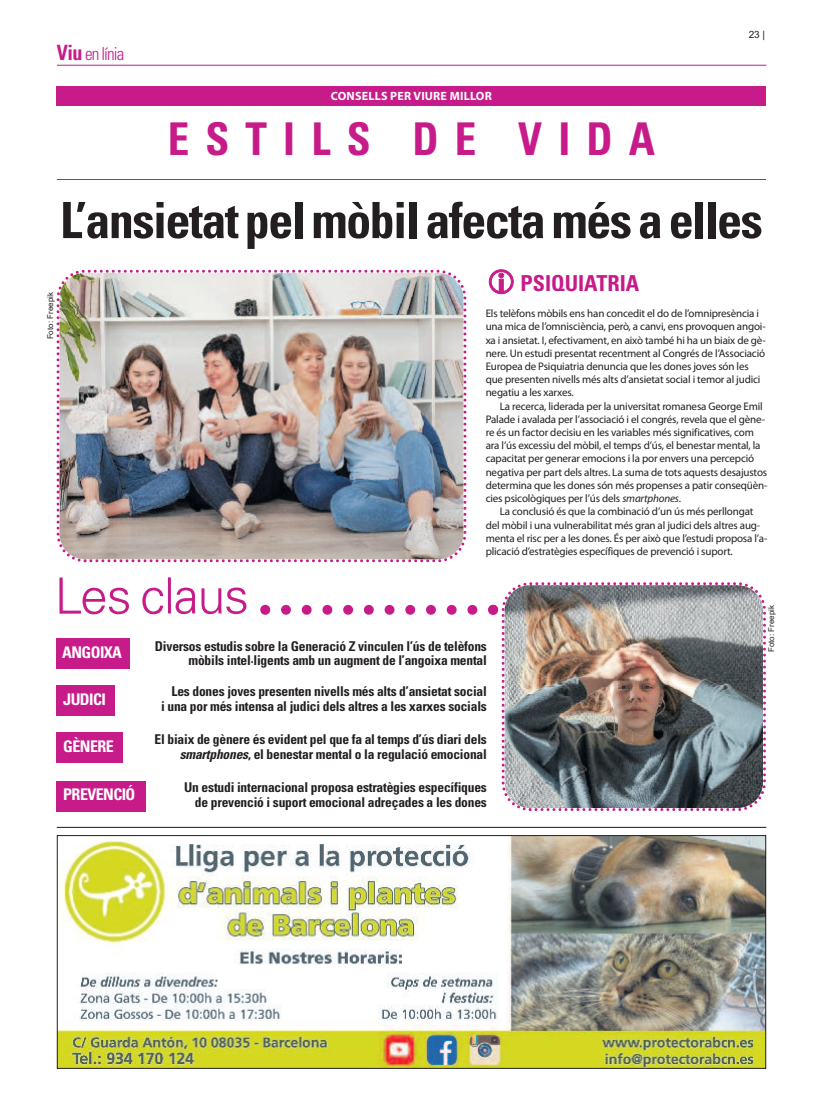
<style>
.page{position:relative;width:823px;height:1106px;background:#fff}
.page>*{position:absolute;margin:0;border:0;box-sizing:border-box;transform-origin:0 0}
.t1{font:700 condensed 50px "Univers LT Std";letter-spacing:-.03em;color:#231f20}
.t2{font:300 50px "Univers LT Std";letter-spacing:-.025em;color:#c71b8a}
.t3{font:700 condensed 45.1px "Univers LT Std";letter-spacing:.375em;color:#c71b8a;scale:.95 1}
.t4{font:700 condensed 22px "Univers LT Std";color:#c71b8a}
.t5{font:300 condensed 17.9px "Univers LT Std";letter-spacing:-.05em;color:#c71b8a;scale:.95 1}
.t6{font:700 condensed 16px "Univers LT Std";letter-spacing:-.035em;color:#fff}
.t7{font:700 condensed 13.5px/14.5px "Univers LT Std";letter-spacing:-.015em;color:#231f20;text-align:right}
.t8{font:700 12px "Myriad Pro";letter-spacing:.015em;color:#fff}
.t9{font:11px/13.2px "Myriad Pro";letter-spacing:-.015em;color:#231f20}
.t10{font:10px "Arial";color:#231f20}
.t11{font:8px "Arial";color:#231f20}
.s1{font-weight:700;font-size:21px}
.s2{font-style:italic}
</style>
<div class="page">
<hr style="left:57px;top:65px;width:709px;height:1px;background:#c71b8a">
<div style="left:57px;top:86px;width:708px;height:19px;background:#c71b8a"></div>
<svg style="left:260px;top:605px;width:238px;height:10px"></svg>
<div style="left:56px;top:638px;width:74px;height:31px;background:#c71b8a"></div>
<div style="left:56px;top:684px;width:59px;height:31px;background:#c71b8a"></div>
<div style="left:56px;top:732px;width:67px;height:31px;background:#c71b8a"></div>
<div style="left:56px;top:780px;width:90px;height:31px;background:#c71b8a"></div>
<img style="left:56px;top:269px;width:411px;height:294px">
<img style="left:501px;top:582px;width:265px;height:229px">
<hr style="left:57px;top:179px;width:708px;height:1px;background:#c71b8a">
<hr style="left:57px;top:827px;width:708px;height:1px;background:#101a21">
<img style="left:59px;top:837px;width:704px;height:229px">
<div style="left:57px;top:835px;width:708px;height:233px;border:1px solid #231f20"></div>
<h3 class="t5" style="left:57px;top:47px;width:72px"><span class="s1">Viu</span> en línia</h3>
<p class="t8" style="left:331px;top:91px;width:162px">CONSELLS PER VIURE MILLOR</p>
<h2 class="t3" style="left:168px;top:122px;width:514px">ESTILS DE VIDA</h2>
<p class="t10" style="left:748px;top:29px;width:18px">23 |</p>
<h1 class="t1" style="left:60px;top:202px;width:704px">L’ansietatpelmòbilafectamésaelles</h1>
<p class="t11" style="left:46px;top:339px;width:49px;rotate:-90deg">Foto: Freepik</p>
<h3 class="t4" style="left:520px;top:275px;width:120px">PSIQUIATRIA</h3>
<p class="t9" style="left:485px;top:308px;width:281px">Els telèfons mòbils ens han concedit el do de l’omnipresència i una mica de l’omnisciència, però, a canvi, ens provoquen angoi&shy;xa i ansietat. I, efectivament, en això també hi ha un biaix de gè&shy;nere. Un estudi presentat recentment al Congrés de l’Associació Europea de Psiquiatria denuncia que les dones joves són les que presenten nivells més alts d’ansietat social i temor al judici negatiu a les xarxes.</p>
<p class="t9" style="left:485px;top:400px;width:283px;text-indent:14px">La recerca, liderada per la universitat romanesa George Emil Palade i avalada per l’associació i el congrés, revela que el gène&shy;re és un factor decisiu en les variables més significatives, com ara l’ús excessiu del mòbil, el temps d’ús, el benestar mental, la capacitat per generar emocions i la por envers una percepció negativa per part dels altres. La suma de tots aquests desajustos determina que les dones són més propenses a patir conseqüèn&shy;cies psicològiques per l’ús dels <span class="s2">smartphones</span>.</p>
<p class="t9" style="left:485px;top:506px;width:283px;text-indent:14px">La conclusió és que la combinació d’un ús més perllongat del mòbil i una vulnerabilitat més gran al judici dels altres aug&shy;menta el risc per a les dones. És per això que l’estudi proposa l’a&shy;plicació d’estratègies específiques de prevenció i suport.</p>
<h1 class="t2" style="left:54px;top:577px;width:196px">Les claus</h1>
<h3 class="t6" style="left:62px;top:647px;width:61px">ANGOIXA</h3>
<h3 class="t6" style="left:63px;top:693px;width:44px">JUDICI</h3>
<h3 class="t6" style="left:63px;top:740px;width:52px">GÈNERE</h3>
<h3 class="t6" style="left:63px;top:788px;width:74px">PREVENCIÓ</h3>
<p class="t7" style="left:155px;top:640px;width:333px">Diversos estudis sobre la Generació Z vinculen l’ús de telèfons mòbils intel·ligents amb un augment de l’angoixa mental</p>
<p class="t7" style="left:161px;top:685px;width:327px">Les dones joves presenten nivells més alts d’ansietat social<br>i una por més intensa al judici dels altres a les xarxes socials</p>
<p class="t7" style="left:154px;top:733px;width:333px">El biaix de gènere és evident pel que fa al temps d’ús diari dels <span class="s2">smartphones</span>, el benestar mental o la regulació emocional</p>
<p class="t7" style="left:184px;top:781px;width:304px">Un estudi internacional proposa estratègies específiques de prevenció i suport emocional adreçades a les dones</p>
<p class="t11" style="left:766px;top:652px;width:49px;rotate:-90deg">Foto: Freepik</p>
</div>
